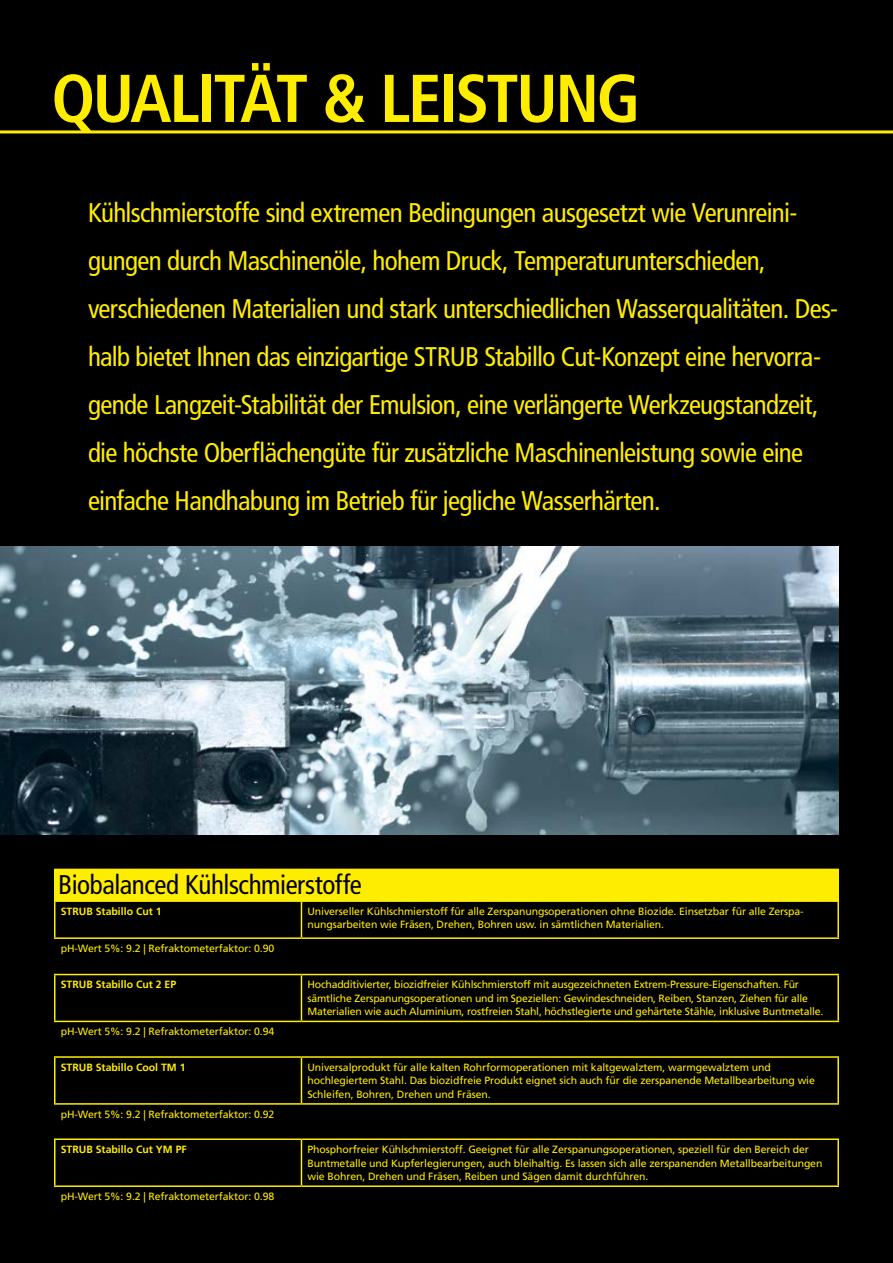
<style>
.page{position:relative;width:893px;height:1263px;background:#000}
.page>*{position:absolute;margin:0;border:0;box-sizing:border-box;transform-origin:0 0}
.t1{font:700 condensed 67.5px "Frutiger LT Com";letter-spacing:-.035em;color:#ffed00}
.t2{font:condensed 27px/48px "Frutiger LT Com";letter-spacing:-.025em;color:#ffed00}
.t3{font:condensed 27px "Frutiger LT Com";letter-spacing:-.015em;color:#000}
.t4{font:10.5px/13.5px "Frutiger LT Com";letter-spacing:-.01em;color:#ffed00}
.t5{font:700 10.5px "Frutiger LT Com";color:#ffed00}
</style>
<div class="page">
<hr style="left:0;top:130px;width:893px;height:3px;background:#ffed00">
<div style="left:54px;top:869px;width:785px;height:33px;background:#ffed00"></div>
<hr style="left:301px;top:902px;width:1px;height:35px;background:#ffed00">
<hr style="left:54px;top:902px;width:2px;height:35px;background:#ffed00">
<hr style="left:837px;top:902px;width:2px;height:35px;background:#ffed00">
<hr style="left:54px;top:937px;width:247px;height:2px;background:#ffed00">
<hr style="left:301px;top:937px;width:538px;height:2px;background:#ffed00">
<hr style="left:301px;top:975px;width:1px;height:46px;background:#ffed00">
<hr style="left:54px;top:974px;width:247px;height:1px;background:#ffed00">
<hr style="left:54px;top:975px;width:2px;height:46px;background:#ffed00">
<hr style="left:301px;top:974px;width:538px;height:1px;background:#ffed00">
<hr style="left:837px;top:975px;width:2px;height:46px;background:#ffed00">
<hr style="left:54px;top:1021px;width:247px;height:1px;background:#ffed00">
<hr style="left:301px;top:1021px;width:538px;height:1px;background:#ffed00">
<hr style="left:301px;top:1058px;width:1px;height:45px;background:#ffed00">
<hr style="left:54px;top:1056px;width:247px;height:2px;background:#ffed00">
<hr style="left:54px;top:1058px;width:2px;height:45px;background:#ffed00">
<hr style="left:301px;top:1056px;width:538px;height:2px;background:#ffed00">
<hr style="left:837px;top:1058px;width:2px;height:45px;background:#ffed00">
<hr style="left:54px;top:1103px;width:247px;height:2px;background:#ffed00">
<hr style="left:301px;top:1103px;width:538px;height:2px;background:#ffed00">
<hr style="left:301px;top:1140px;width:1px;height:45px;background:#ffed00">
<hr style="left:54px;top:1138px;width:247px;height:2px;background:#ffed00">
<hr style="left:54px;top:1140px;width:2px;height:45px;background:#ffed00">
<hr style="left:301px;top:1138px;width:538px;height:2px;background:#ffed00">
<hr style="left:837px;top:1140px;width:2px;height:45px;background:#ffed00">
<hr style="left:54px;top:1185px;width:247px;height:2px;background:#ffed00">
<hr style="left:301px;top:1185px;width:538px;height:2px;background:#ffed00">
<img style="left:0;top:546px;width:839px;height:288px">
<h1 class="t1" style="left:51px;top:58px;width:583px">QUALITÄT &amp; LEISTUNG</h1>
<p class="t2" style="left:88px;top:189px;width:752px">Kühlschmierstoffe sind extremen Bedingungen ausgesetzt wie Verunreini&shy;gungen durch Maschinenöle, hohem Druck, Temperaturunterschieden, verschiedenen Materialien und stark unterschiedlichen Wasserqualitäten. Des&shy;halb bietet Ihnen das einzigartige STRUB Stabillo Cut-Konzept eine hervorra&shy;gende Langzeit-Stabilität der Emulsion, eine verlängerte Werkzeugstandzeit, die höchste Oberflächengüte für zusätzliche Maschinenleistung sowie eine einfache Handhabung im Betrieb für jegliche Wasserhärten.</p>
<h2 class="t3" style="left:58px;top:869px;width:305px">Biobalanced Kühlschmierstoffe</h2>
<p class="t5" style="left:61px;top:905px;width:102px">STRUB Stabillo Cut 1</p>
<p class="t4" style="left:307px;top:904px;width:498px">Universeller Kühlschmierstoff für alle Zerspanungsoperationen ohne Biozide. Einsetzbar für alle Zerspa&shy;nungsarbeiten wie Fräsen, Drehen, Bohren usw. in sämtlichen Materialien.</p>
<p class="t4" style="left:61px;top:942px;width:215px">pH-Wert 5%: 9.2 | Refraktometerfaktor: 0.90</p>
<p class="t5" style="left:61px;top:978px;width:117px">STRUB Stabillo Cut 2 EP</p>
<p class="t4" style="left:307px;top:978px;width:517px">Hochadditivierter, biozidfreier Kühlschmierstoff mit ausgezeichneten Extrem-Pressure-Eigenschaften. Für sämtliche Zerspanungsoperationen und im Speziellen: Gewindeschneiden, Reiben, Stanzen, Ziehen für alle<br>Materialien wie auch Aluminium, rostfreien Stahl, höchstlegierte und gehärtete Stähle, inklusive Buntmetalle.</p>
<p class="t4" style="left:61px;top:1025px;width:215px">pH-Wert 5%: 9.2 | Refraktometerfaktor: 0.94</p>
<p class="t5" style="left:61px;top:1061px;width:126px">STRUB Stabillo Cool TM 1</p>
<p class="t4" style="left:307px;top:1060px;width:509px">Universalprodukt für alle kalten Rohrformoperationen mit kaltgewalztem, warmgewalztem und hochlegiertem Stahl. Das biozidfreie Produkt eignet sich auch für die zerspanende Metallbearbeitung wie<br>Schleifen, Bohren, Drehen und Fräsen.</p>
<p class="t4" style="left:61px;top:1107px;width:215px">pH-Wert 5%: 9.2 | Refraktometerfaktor: 0.92</p>
<p class="t5" style="left:61px;top:1143px;width:128px">STRUB Stabillo Cut YM PF</p>
<p class="t4" style="left:307px;top:1143px;width:516px">Phosphorfreier Kühlschmierstoff. Geeignet für alle Zerspanungsoperationen, speziell für den Bereich der<br>Buntmetalle und Kupferlegierungen, auch bleihaltig. Es lassen sich alle zerspanenden Metallbearbeitungen wie Bohren, Drehen und Fräsen, Reiben und Sägen damit durchführen.</p>
<p class="t4" style="left:61px;top:1190px;width:215px">pH-Wert 5%: 9.2 | Refraktometerfaktor: 0.98</p>
</div>
